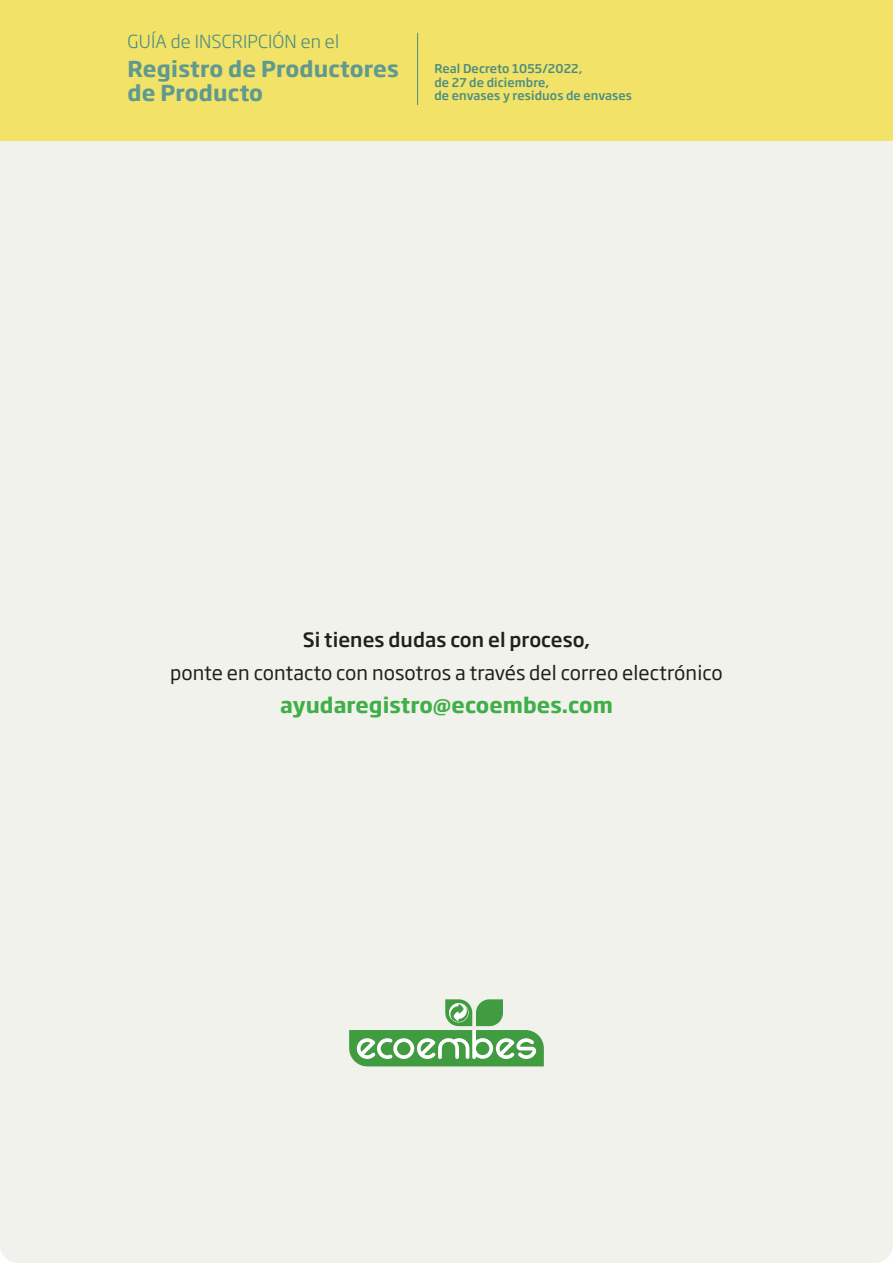
<style>
.page{position:relative;width:893px;height:1263px;background:#f2f2ec}
.page>*{position:absolute;margin:0;border:0;box-sizing:border-box;transform-origin:0 0}
.t1{font:700 21.6px/23.7px "Soho Gothic Pro";letter-spacing:.01em;color:#5f9990}
.t2{font:700 21px "Soho Gothic Pro";letter-spacing:.005em;color:#40ae49}
.t3{font:19.5px "Soho Gothic Pro";letter-spacing:.005em;color:#231f20}
.t4{font:500 19.5px "Soho Gothic Pro";letter-spacing:.005em;color:#231f20}
.t5{font:300 17.7px "Soho Gothic Pro";letter-spacing:.01em;color:#4b8d82}
.t6{font:500 12px/13.5px "Soho Gothic Pro";letter-spacing:.01em;color:#4b8d82}
</style>
<div class="page">
<div style="left:0;top:0;width:893px;height:140px;background:#f2e267"></div>
<hr style="left:417px;top:33px;width:1px;height:72px;background:#4b8d82">
<svg style="left:349px;top:999px;width:195px;height:67px"></svg>
<h3 class="t5" style="left:128px;top:28px;width:213px">GUÍA de INSCRIPCIÓN en el</h3>
<h1 class="t1" style="left:128px;top:56px;width:273px">Registro de Productores de Producto</h1>
<p class="t6" style="left:434px;top:62px;width:199px">Real Decreto 1055/2022,<br>de 27 de diciembre,<br>de envases y residuos de envases</p>
<p class="t4" style="left:303px;top:625px;width:289px">Si tienes dudas con el proceso,</p>
<p class="t3" style="left:170px;top:658px;width:554px">ponte en contacto con nosotros a través del correo electrónico</p>
<p class="t2" style="left:280px;top:689px;width:334px">ayudaregistro@ecoembes.com</p>
</div>
